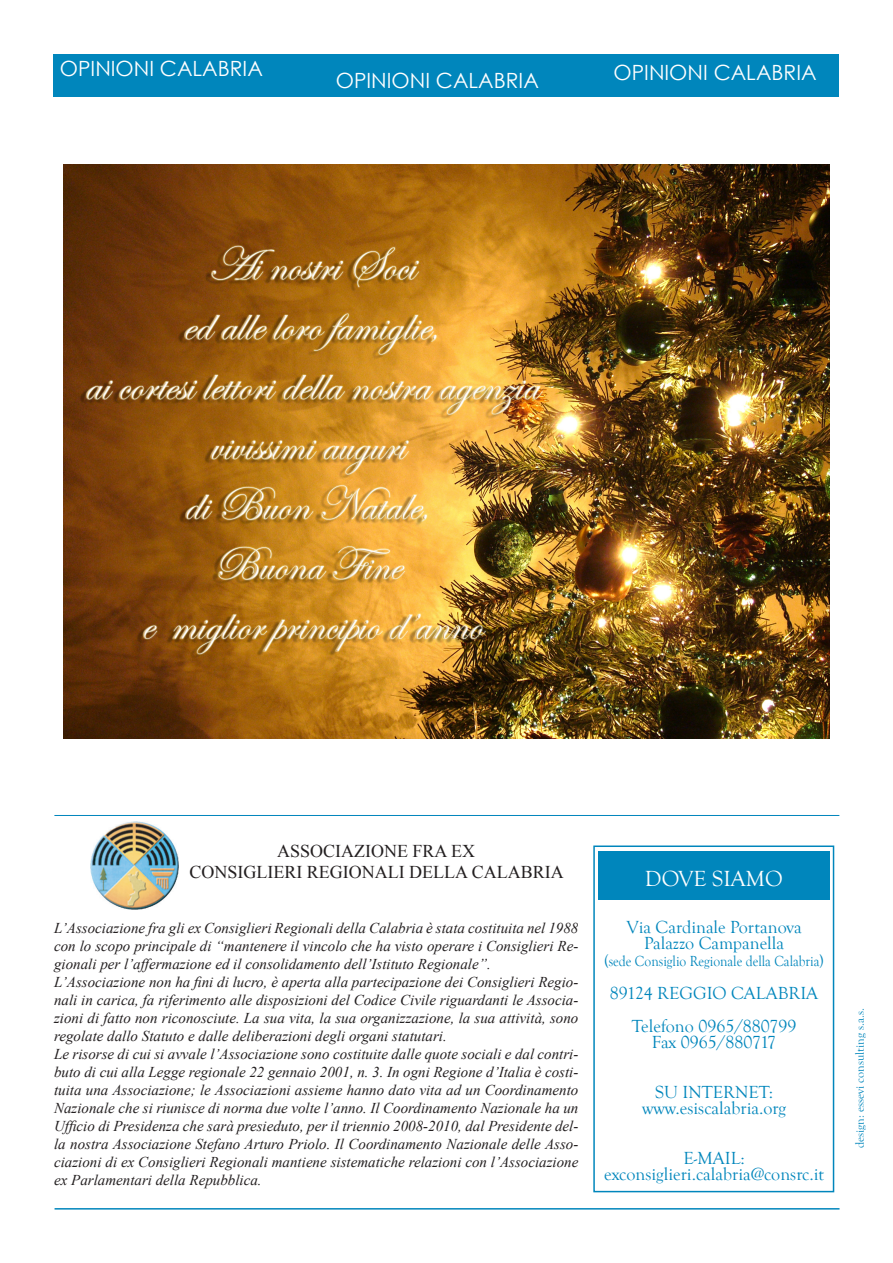
<style>
.page{position:relative;width:893px;height:1263px;background:#fff}
.page>*{position:absolute;margin:0;border:0;box-sizing:border-box;transform-origin:0 0}
.t1{font:22.5px "Goudy Old Style T";color:#fff}
.t2{font:21px "Century Gothic";color:#fff}
.t3{font:18px/16.5px "Goudy Old Style T";color:#0086bc;text-align:center}
.t4{font:18px/21.6px "Times New Roman";color:#231f20;text-align:center}
.t5{font:italic 15px/18px "Times New Roman";color:#231f20}
.t6{font:15px "Goudy Old Style T";color:#0086bc;scale:.9 1}
.t7{font:12px "Goudy Old Style T";color:#0086bc}
.s1{font-size:16.5px}
</style>
<div class="page">
<hr style="left:55px;top:1208px;width:784px;height:1px;background:#0086bc">
<div style="left:593px;top:845px;width:241px;height:347px;border:2px solid #0086bc"></div>
<div style="left:598px;top:851px;width:231px;height:48px;background:#0086bc"></div>
<img style="left:91px;top:822px;width:87px;height:87px">
<hr style="left:54px;top:815px;width:785px;height:1px;background:#0086bc">
<img style="left:64px;top:165px;width:765px;height:574px">
<div style="left:54px;top:54px;width:785px;height:42px;background:#0086bc"></div>
<h2 class="t2" style="left:60px;top:54px;width:205px">OPINIONI CALABRIA</h2>
<h2 class="t2" style="left:336px;top:66px;width:205px">OPINIONI CALABRIA</h2>
<h2 class="t2" style="left:614px;top:58px;width:205px">OPINIONI CALABRIA</h2>
<p class="t4" style="left:189px;top:840px;width:376px">ASSOCIAZIONE FRA EX<br>CONSIGLIERI REGIONALI DELLA CALABRIA</p>
<p class="t5" style="left:54px;top:918px;width:526px">L’Associazione fra gli ex Consiglieri Regionali della Calabria è stata costituita nel 1988 con lo scopo principale di “mantenere il vincolo che ha visto operare i Consiglieri Re&shy;gionali per l’affermazione ed il consolidamento dell’Istituto Regionale”.<br>L’Associazione non ha fini di lucro, è aperta alla partecipazione dei Consiglieri Regio&shy;nali in carica, fa riferimento alle disposizioni del Codice Civile riguardanti le Associa&shy;zioni di fatto non riconosciute. La sua vita, la sua organizzazione, la sua attività, sono regolate dallo Statuto e dalle deliberazioni degli organi statutari.<br>Le risorse di cui si avvale l’Associazione sono costituite dalle quote sociali e dal contri&shy;buto di cui alla Legge regionale 22 gennaio 2001, n. 3. In ogni Regione d’Italia è costi&shy;tuita una Associazione; le Associazioni assieme hanno dato vita ad un Coordinamento Nazionale che si riunisce di norma due volte l’anno. Il Coordinamento Nazionale ha un Ufficio di Presidenza che sarà presieduto, per il triennio 2008-2010, dal Presidente del&shy;la nostra Associazione Stefano Arturo Priolo. Il Coordinamento Nazionale delle Asso&shy;ciazioni di ex Consiglieri Regionali mantiene sistematiche relazioni con l’Associazione ex Parlamentari della Repubblica.</p>
<h1 class="t1" style="left:645px;top:866px;width:139px">DOVE SIAMO</h1>
<p class="t3" style="left:627px;top:919px;width:177px">Via Cardinale Portanova<br>Palazzo Campanella</p>
<p class="t6" style="left:605px;top:953px;width:245px"><span class="s1">(</span>sede Consiglio Regionale della Calabria<span class="s1">)</span></p>
<p class="t3" style="left:610px;top:977px;width:210px;line-height:33px">89124 REGGIO CALABRIA<br>Telefono 0965/880799</p>
<p class="t3" style="left:652px;top:1034px;width:126px">Fax 0965/880717</p>
<p class="t3" style="left:642px;top:1084px;width:146px">SU INTERNET: www.esiscalabria.org</p>
<p class="t3" style="left:604px;top:1150px;width:221px">E-MAIL: exconsiglieri.calabria@consrc.it</p>
<p class="t7" style="left:853px;top:1148px;width:141px;rotate:-90deg">design: essevi consulting s.a.s.</p>
</div>
